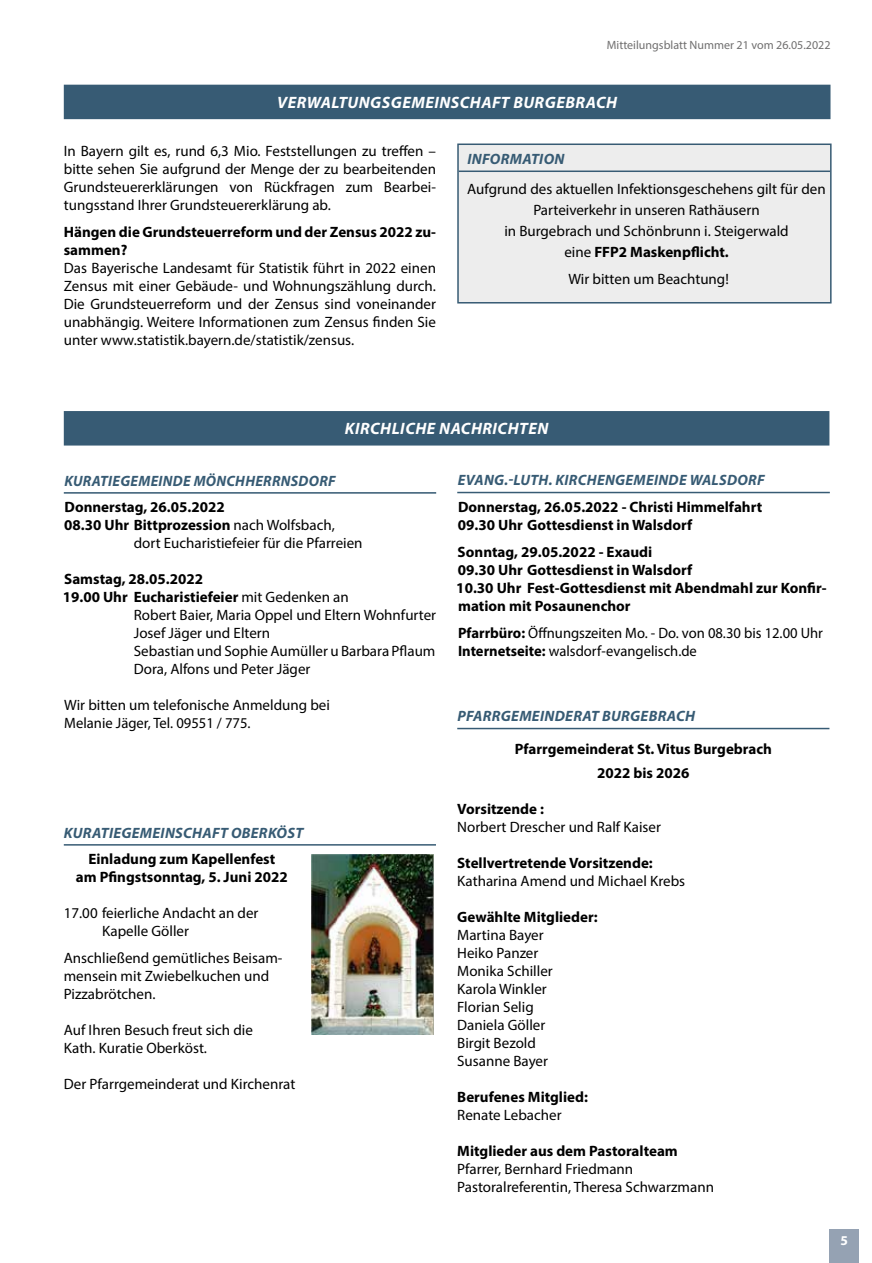
<style>
.page{position:relative;width:872px;height:1263px;background:#fff}
.page>*{position:absolute;margin:0;border:0;box-sizing:border-box;transform-origin:0 0}
.t1{font:italic 700 16.5px "Myriad Pro";letter-spacing:.03em;color:#fff}
.t2{font:15px/18px "Myriad Pro";color:#000}
.t3{font:700 15px/18px "Myriad Pro";color:#000}
.t4{font:italic 700 15px "Myriad Pro";letter-spacing:.02em;color:#375b74}
.t5{font:700 13.5px "Myriad Pro";color:#fff}
.t6{font:12px "Myriad Pro";color:#706f6f}
.s1{font-weight:700}
.s2{font-weight:400}
</style>
<div class="page">
<div style="left:458px;top:144px;width:373px;height:159px;background:#ededed"></div>
<hr style="left:459px;top:171px;width:371px;height:1px;background:#375b74">
<div style="left:457px;top:144px;width:374px;height:159px;border:2px solid #375b74"></div>
<div style="left:64px;top:85px;width:766px;height:34px;background:#375b74"></div>
<div style="left:64px;top:411px;width:765px;height:34px;background:#375b74"></div>
<hr style="left:64px;top:492px;width:372px;height:2px;background:#375b74">
<hr style="left:457px;top:492px;width:373px;height:1px;background:#375b74">
<hr style="left:64px;top:844px;width:372px;height:2px;background:#375b74">
<img style="left:311px;top:854px;width:122px;height:181px">
<hr style="left:457px;top:728px;width:372px;height:1px;background:#375b74">
<div style="left:829px;top:1229px;width:30px;height:34px;background:#95a2b3"></div>
<p class="t6" style="left:607px;top:38px;width:225px">Mitteilungsblatt Nummer 21 vom 26.05.2022</p>
<p class="t1" style="left:277px;top:92px;width:341px">VERWALTUNGSGEMEINSCHAFT BURGEBRACH</p>
<p class="t2" style="left:64px;top:142px;width:374px;text-align:justify">In Bayern gilt es, rund 6,3 Mio. Feststellungen zu treffen – bitte sehen Sie aufgrund der Menge der zu bearbeitenden Grundsteuererklärungen von Rückfragen zum Bearbei&shy;tungsstand Ihrer Grundsteuererklärung ab.</p>
<p class="t3" style="left:64px;top:222px;width:374px">Hängen die Grundsteuerreform und der Zensus 2022 zu&shy;sammen?</p>
<p class="t2" style="left:64px;top:259px;width:374px;text-align:justify">Das Bayerische Landesamt für Statistik führt in 2022 einen Zensus mit einer Gebäude- und Wohnungszählung durch.<br>Die Grundsteuerreform und der Zensus sind voneinander unabhängig. Weitere Informationen zum Zensus finden Sie unter www.statistik.bayern.de/statistik/zensus.</p>
<p class="t4" style="left:467px;top:149px;width:99px">INFORMATION</p>
<p class="t2" style="left:467px;top:178px;width:360px;line-height:21px;text-align:center">Aufgrund des aktuellen Infektionsgeschehens gilt für den Parteiverkehr in unseren Rathäusern<br>in Burgebrach und Schönbrunn i. Steigerwald<br>eine <span class="s1">FFP2 Maskenpflicht.</span></p>
<p class="t2" style="left:568px;top:269px;width:162px">Wir bitten um Beachtung!</p>
<p class="t1" style="left:345px;top:418px;width:205px">KIRCHLICHE NACHRICHTEN</p>
<p class="t4" style="left:64px;top:471px;width:273px">KURATIEGEMEINDE MÖNCHHERRNSDORF</p>
<p class="t3" style="left:65px;top:498px;width:162px">Donnerstag, 26.05.2022</p>
<p class="t3" style="left:64px;top:516px;width:272px">08.30 Uhr Bittprozession <span class="s2">nach Wolfsbach,</span></p>
<p class="t2" style="left:134px;top:534px;width:230px">dort Eucharistiefeier für die Pfarreien</p>
<p class="t3" style="left:64px;top:570px;width:140px">Samstag, 28.05.2022</p>
<p class="t3" style="left:63px;top:588px;width:287px">19.00 Uhr Eucharistiefeier <span class="s2">mit Gedenken an</span></p>
<p class="t2" style="left:134px;top:606px;width:304px">Robert Baier, Maria Oppel und Eltern Wohnfurter</p>
<p class="t2" style="left:134px;top:624px;width:138px">Josef Jäger und Eltern</p>
<p class="t2" style="left:134px;top:642px;width:303px">Sebastian und Sophie Aumüller u Barbara Pflaum</p>
<p class="t2" style="left:134px;top:660px;width:178px">Dora, Alfons und Peter Jäger</p>
<p class="t2" style="left:64px;top:696px;width:267px">Wir bitten um telefonische Anmeldung bei<br>Melanie Jäger, Tel. 09551 / 775.</p>
<p class="t4" style="left:64px;top:823px;width:241px">KURATIEGEMEINSCHAFT OBERKÖST</p>
<p class="t3" style="left:76px;top:850px;width:213px;text-align:center">Einladung zum Kapellenfest<br>am Pfingstsonntag, 5. Juni 2022</p>
<p class="t2" style="left:102px;top:904px;width:158px;text-indent:-38px">17.00 feierliche Andacht an der<br>Kapelle Göller</p>
<p class="t2" style="left:64px;top:949px;width:220px">Anschließend gemütliches Beisam&shy;mensein mit Zwiebelkuchen und<br>Pizzabrötchen.</p>
<p class="t2" style="left:64px;top:1021px;width:191px">Auf Ihren Besuch freut sich die<br>Kath. Kuratie Oberköst.</p>
<p class="t2" style="left:64px;top:1075px;width:233px">Der Pfarrgemeinderat und Kirchenrat</p>
<p class="t4" style="left:458px;top:471px;width:308px">EVANG.-LUTH. KIRCHENGEMEINDE WALSDORF</p>
<p class="t3" style="left:458px;top:497px;width:306px">Donnerstag, 26.05.2022 - Christi Himmelfahrt<br>09.30 Uhr Gottesdienst in Walsdorf</p>
<p class="t3" style="left:456px;top:542px;width:372px">Sonntag, 29.05.2022 - Exaudi<br>09.30 Uhr Gottesdienst in Walsdorf<br>10.30 Uhr Fest-Gottesdienst mit Abendmahl zur Konfir&shy;mation mit Posaunenchor</p>
<p class="t2" style="left:458px;top:624px;width:366px"><span class="s1">Pfarrbüro:</span> Öffnungszeiten Mo. - Do. von 08.30 bis 12.00 Uhr<br><span class="s1">Internetseite:</span> walsdorf-evangelisch.de</p>
<p class="t4" style="left:457px;top:707px;width:239px">PFARRGEMEINDERAT BURGEBRACH</p>
<p class="t3" style="left:515px;top:736px;width:259px;line-height:24px;text-align:center">Pfarrgemeinderat St. Vitus Burgebrach<br>2022 bis 2026</p>
<p class="t3" style="left:457px;top:799px;width:88px">Vorsitzende :</p>
<p class="t2" style="left:457px;top:818px;width:205px">Norbert Drescher und Ralf Kaiser</p>
<p class="t3" style="left:457px;top:853px;width:197px">Stellvertretende Vorsitzende:</p>
<p class="t2" style="left:457px;top:872px;width:229px">Katharina Amend und Michael Krebs</p>
<p class="t3" style="left:457px;top:907px;width:142px">Gewählte Mitglieder:</p>
<p class="t2" style="left:457px;top:926px;width:97px">Martina Bayer<br>Heiko Panzer<br>Monika Schiller<br>Karola Winkler<br>Florian Selig<br>Daniela Göller<br>Birgit Bezold<br>Susanne Bayer</p>
<p class="t3" style="left:457px;top:1087px;width:132px">Berufenes Mitglied:</p>
<p class="t2" style="left:457px;top:1106px;width:106px">Renate Lebacher</p>
<p class="t3" style="left:457px;top:1141px;width:222px">Mitglieder aus dem Pastoralteam</p>
<p class="t2" style="left:457px;top:1160px;width:258px">Pfarrer, Bernhard Friedmann<br>Pastoralreferentin, Theresa Schwarzmann</p>
<p class="t5" style="left:840px;top:1231px;width:9px">5</p>
</div>
